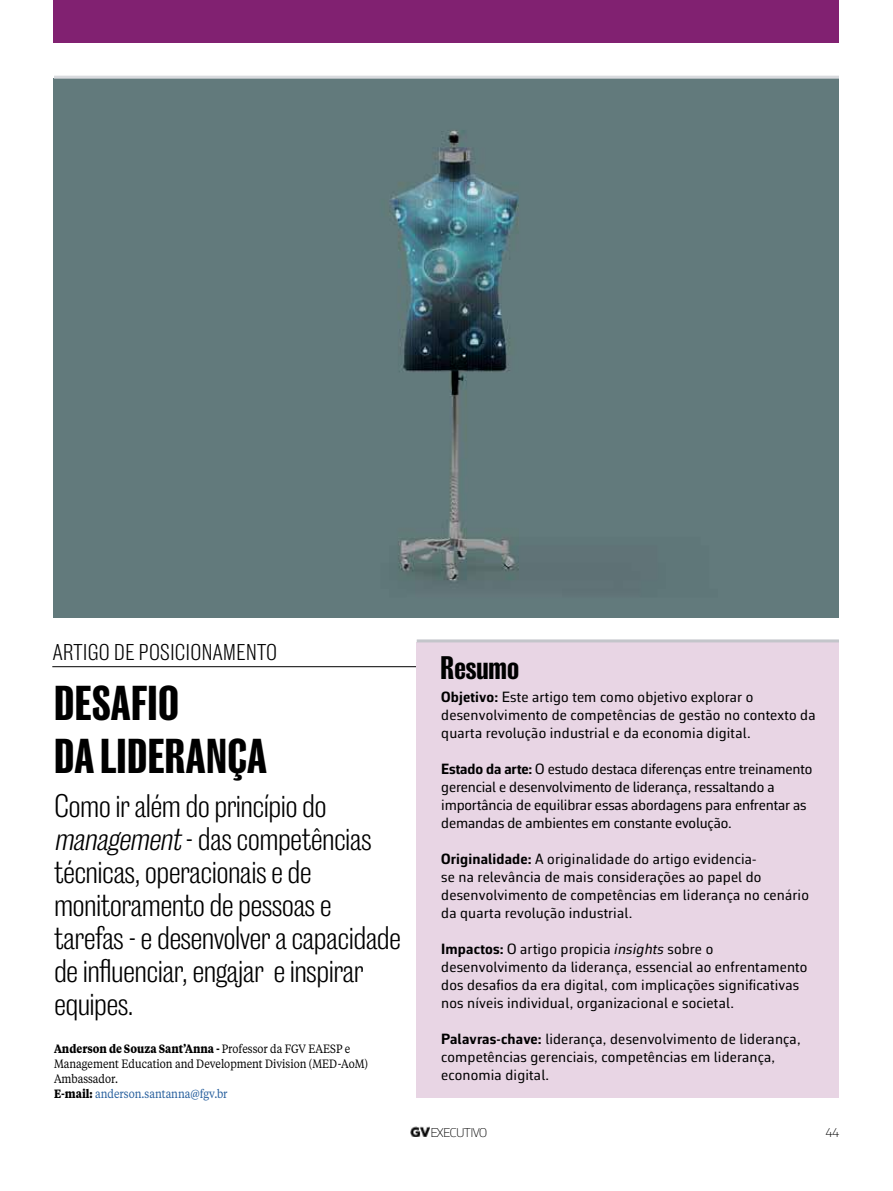
<style>
.page{position:relative;width:893px;height:1191px;background:#fff}
.page>*{position:absolute;margin:0;border:0;box-sizing:border-box;transform-origin:0 0}
.t1{font:700 45px/52.5px "Caslon Doric Condensed";letter-spacing:.01em;color:#000}
.t2{font:300 30px/33px "Caslon Doric Cond Text";letter-spacing:-.02em;color:#000}
.t3{font:700 30px "Caslon Doric Condensed";color:#000}
.t4{font:300 21px "Caslon Doric Cond Text";letter-spacing:.02em;color:#000}
.t5{font:15px/18px "Corbeau Pro";letter-spacing:.01em;color:#000}
.t6{font:15px/18px "Corbeau Pro";letter-spacing:-.01em;color:#000}
.t7{font:100 12.9px "Corbeau Pro";letter-spacing:-.05em;color:#000}
.t8{font:12px/15px "Tiempos Text";color:#000;scale:.88 1}
.s1{font-weight:700}
.s2{font-style:italic}
.s3{color:#245d9c}
</style>
<div class="page">
<img style="left:411px;top:1126px;width:19px;height:11px">
<hr style="left:52px;top:666px;width:413px;height:1px;background:#000">
<img style="left:54px;top:79px;width:785px;height:538px">
<div style="left:54px;top:0;width:785px;height:43px;background:#812171"></div>
<div style="left:417px;top:642px;width:422px;height:456px;background:#e8d5e4"></div>
<hr style="left:54px;top:76px;width:785px;height:3px;background:#d8dade">
<hr style="left:417px;top:639px;width:422px;height:3px;background:#c3c5ca">
<h3 class="t4" style="left:53px;top:637px;width:226px">ARTIGO DE POSICIONAMENTO</h3>
<h2 class="t3" style="left:441px;top:646px;width:80px">Resumo</h2>
<h1 class="t1" style="left:54px;top:674px;width:214px">DESAFIO<br>DA LIDERANÇA</h1>
<p class="t5" style="left:441px;top:688px;width:376px"><span class="s1">Objetivo:</span> Este artigo tem como objetivo explorar o desenvolvimento de competências de gestão no contexto da quarta revolução industrial e da economia digital.</p>
<p class="t6" style="left:441px;top:760px;width:373px"><span class="s1">Estado da arte:</span> O estudo destaca diferenças entre treinamento gerencial e desenvolvimento de liderança, ressaltando a importância de equilibrar essas abordagens para enfrentar as demandas de ambientes em constante evolução.</p>
<p class="t5" style="left:441px;top:850px;width:369px"><span class="s1">Originalidade:</span> A originalidade do artigo evidencia-<br>se na relevância de mais considerações ao papel do desenvolvimento de competências em liderança no cenário da quarta revolução industrial.</p>
<p class="t5" style="left:441px;top:940px;width:368px"><span class="s1">Impactos:</span> O artigo propicia <span class="s2">insights</span> sobre o desenvolvimento da liderança, essencial ao enfrentamento dos desafios da era digital, com implicações significativas nos níveis individual, organizacional e societal.</p>
<p class="t5" style="left:441px;top:1030px;width:361px"><span class="s1">Palavras-chave:</span> liderança, desenvolvimento de liderança, competências gerenciais, competências em liderança, economia digital.</p>
<h2 class="t2" style="left:54px;top:787px;width:349px">Como ir além do princípio do <span class="s2">management</span>- das competências técnicas, operacionais e de monitoramento de pessoas e tarefas - e desenvolver a capacidade de influenciar, engajar e inspirar equipes.</h2>
<p class="t8" style="left:54px;top:1041px;width:358px"><span class="s1">Anderson de Souza Sant’Anna -</span> Professor da FGV EAESP e Management Education and Development Division (MED-AoM)<br>Ambassador.<br><span class="s1">E-mail:</span> <span class="s3">anderson.santanna@fgv.br</span></p>
<p class="t7" style="left:430px;top:1123px;width:58px">EXECUTIVO</p>
<p class="t7" style="left:826px;top:1123px;width:16px">44</p>
</div>
